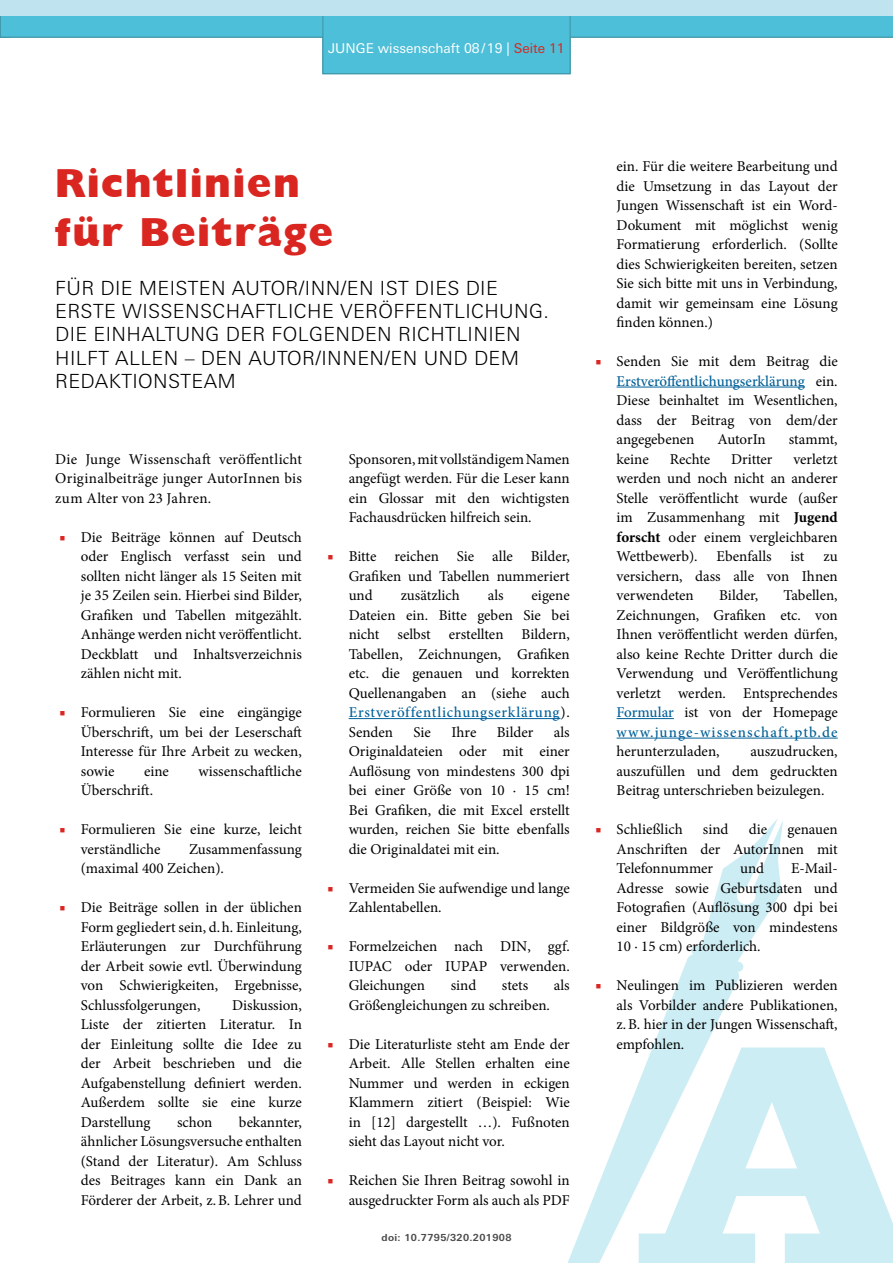
<style>
.page{position:relative;width:893px;height:1263px;background:#fff}
.page>*{position:absolute;margin:0;border:0;box-sizing:border-box;transform-origin:0 0}
.t1{font:800 40.5px/48.6px "Humanist 521 BT";letter-spacing:.05em;color:#d92620}
.t2{font:300 19.5px/23.4px "Univers Next W1 G";letter-spacing:.02em;color:#000}
.t3{font:15px/19.5px "Minion Pro";color:#000;text-align:justify}
.t4{font:13.5px "Univers Next W1 G";color:#fff}
.t5{font:700 9.75px "Univers Next W1 G";letter-spacing:.04em;color:#4a4a49}
.s1{color:#d92620}
.s2{font-weight:500;color:#006098}
.s3{font-weight:700}
</style>
<div class="page">
<div style="left:0;top:16px;width:893px;height:21px;background:#4dbfd8"></div>
<div style="left:323px;top:13px;width:247px;height:61px;background:#4dbfd8;border:1px solid #3d94a6"></div>
<div style="left:0;top:0;width:893px;height:16px;background:#bfe3ef"></div>
<svg style="left:691px;top:819px;width:92px;height:152px"></svg>
<svg style="left:567px;top:953px;width:173px;height:310px"></svg>
<svg style="left:639px;top:1047px;width:254px;height:216px;fill:#cdedf4"></svg>
<hr style="left:617px;top:387px;width:188px;height:1px;background:#006098">
<hr style="left:617px;top:718px;width:57px;height:1px;background:#006098">
<hr style="left:617px;top:738px;width:221px;height:1px;background:#006098">
<hr style="left:349px;top:718px;width:211px;height:1px;background:#006098">
<p class="t4" style="left:328px;top:40px;width:238px">JUNGE wissenschaft 08/18 | <span class="s1">Seite 11</span></p>
<p class="t4" style="left:464px;top:40px;width:17px">15</p>
<p class="t4" style="left:495px;top:40px;width:9px">9</p>
<h1 class="t1" style="left:55px;top:158px;width:279px">Richtlinien für Beiträge</h1>
<h2 class="t2" style="left:55px;top:276px;width:495px">FÜR DIE MEISTEN AUTOR/INN/EN IST DIES DIE ERSTE WISSENSCHAFTLICHE VERÖFFENTLICHUNG.<br>DIE EINHALTUNG DER FOLGENDEN RICHTLINIEN HILFT ALLEN – DEN AUTOR/INNEN/EN UND DEM REDAKTIONSTEAM</h2>
<p class="t3" style="left:55px;top:449px;width:248px">Die Junge Wissenschaft veröffentlicht Originalbeiträge junger AutorInnen bis zum Alter von 23 Jahren.</p>
<p class="t3" style="left:81px;top:527px;width:223px;text-indent:-21px"><span class="s1">■</span> Die Beiträge können auf Deutsch oder Englisch verfasst sein und sollten nicht länger als 15 Seiten mit je 35 Zeilen sein. Hierbei sind Bilder, Grafiken und Tabellen mitgezählt.<br>Anhänge werden nicht veröffentlicht.<br>Deckblatt und Inhaltsverzeichnis zählen nicht mit.</p>
<p class="t3" style="left:81px;top:703px;width:223px;text-indent:-21px"><span class="s1">■</span> Formulieren Sie eine eingängige Überschrift, um bei der Leserschaft Interesse für Ihre Arbeit zu wecken, sowie</p>
<p class="t3" style="left:144px;top:761px;width:26px">eine</p>
<p class="t3" style="left:199px;top:761px;width:105px">wissenschaftliche</p>
<p class="t3" style="left:81px;top:781px;width:74px">Überschrift.</p>
<p class="t3" style="left:81px;top:820px;width:223px;text-indent:-21px"><span class="s1">■</span> Formulieren Sie eine kurze, leicht verständliche</p>
<p class="t3" style="left:81px;top:839px;width:223px;text-indent:108px">Zusammenfassung (maximal 400 Zeichen).</p>
<p class="t3" style="left:81px;top:898px;width:223px;text-indent:-21px"><span class="s1">■</span> Die Beiträge sollen in der üblichen Form gegliedert sein, d.h. Einleitung, Erläuterungen zur Durchführung der Arbeit sowie evtl. Überwindung von Schwierigkeiten, Ergebnisse, Schlussfolgerungen,</p>
<p class="t3" style="left:81px;top:995px;width:223px;text-indent:151px">Diskussion, Liste der zitierten Literatur. In der Einleitung sollte die Idee zu der Arbeit beschrieben und die Aufgabenstellung definiert werden.<br>Außerdem sollte sie eine kurze Darstellung</p>
<p class="t3" style="left:81px;top:1112px;width:223px;text-indent:158px">bekannter, ähnlicher Lösungsversuche enthalten (Stand der Literatur). Am Schluss des Beitrages kann ein Dank an Förderer der Arbeit, z.B. Lehrer und</p>
<p class="t3" style="left:177px;top:1112px;width:37px">schon</p>
<p class="t3" style="left:349px;top:449px;width:223px">Sponsoren, mit vollständigem Namen angefügt werden. Für die Leser kann ein Glossar mit den wichtigsten Fachausdrücken hilfreich sein.</p>
<p class="t3" style="left:349px;top:547px;width:223px;text-indent:-21px"><span class="s1">■</span> Bitte reichen Sie alle Bilder, Grafiken und Tabellen nummeriert und</p>
<p class="t3" style="left:401px;top:586px;width:61px">zusätzlich</p>
<p class="t3" style="left:488px;top:586px;width:17px">als</p>
<p class="t3" style="left:349px;top:586px;width:223px;text-indent:183px">eigene Dateien ein. Bitte geben Sie bei nicht selbst erstellten Bildern, Tabellen, Zeichnungen, Grafiken etc. die genauen und korrekten Quellenangaben an (siehe auch <span class="s2">Erstveröffentlichungserklärung</span>).<br>Senden</p>
<p class="t3" style="left:349px;top:722px;width:223px;text-indent:205px">als Originaldateien oder mit einer Auflösung von mindestens 300 dpi bei einer Größe von 10 ∙ 15 cm!<br>Bei Grafiken, die mit Excel erstellt wurden, reichen Sie bitte ebenfalls die Originaldatei mit ein.</p>
<p class="t3" style="left:349px;top:878px;width:223px;text-indent:-21px"><span class="s1">■</span> Vermeiden Sie aufwendige und lange<br>Zahlentabellen.</p>
<p class="t3" style="left:349px;top:937px;width:223px;text-indent:-21px"><span class="s1">■</span> Formelzeichen nach DIN, ggf.<br>IUPAC oder IUPAP verwenden.<br>Gleichungen</p>
<p class="t3" style="left:414px;top:722px;width:19px">Sie</p>
<p class="t3" style="left:451px;top:722px;width:26px">Ihre</p>
<p class="t3" style="left:497px;top:722px;width:38px">Bilder</p>
<p class="t3" style="left:451px;top:976px;width:27px">sind</p>
<p class="t3" style="left:502px;top:976px;width:28px">stets</p>
<p class="t3" style="left:554px;top:976px;width:17px">als</p>
<p class="t3" style="left:349px;top:995px;width:203px">Größengleichungen zu schreiben.</p>
<p class="t3" style="left:349px;top:1034px;width:223px;text-indent:-21px"><span class="s1">■</span> Die Literaturliste steht am Ende der Arbeit. Alle Stellen erhalten eine Nummer und werden in eckigen Klammern zitiert (Beispiel: Wie in [12] dargestellt …). Fußnoten sieht das Layout nicht vor.</p>
<p class="t3" style="left:327px;top:1171px;width:244px;text-align:right"><span class="s1">■</span> Reichen Sie Ihren Beitrag sowohl in ausgedruckter Form als auch als PDF</p>
<p class="t5" style="left:381px;top:1232px;width:132px">doi: 10.7795/320.201908</p>
<p class="t3" style="left:617px;top:157px;width:223px">ein. Für die weitere Bearbeitung und die Umsetzung in das Layout der Jungen Wissenschaft ist ein Word-Dokument mit möglichst wenig Formatierung erforderlich. (Sollte dies Schwierigkeiten bereiten, setzen Sie sich bitte mit uns in Verbindung, damit wir gemeinsam eine Lösung finden können.)</p>
<p class="t3" style="left:617px;top:352px;width:223px;text-indent:-21px"><span class="s1">■</span> Senden Sie mit dem Beitrag die <span class="s2">Erstveröffentlichungserklärung</span> ein.<br>Diese beinhaltet im Wesentlichen, dass der Beitrag von dem/der angegebenen</p>
<p class="t3" style="left:718px;top:430px;width:50px">AutorIn</p>
<p class="t3" style="left:789px;top:430px;width:50px">stammt,</p>
<p class="t3" style="left:617px;top:449px;width:223px;text-indent:177px">verletzt werden und noch nicht an anderer Stelle veröffentlicht wurde (außer im Zusammenhang mit <span class="s3">Jugend forscht</span> oder einem vergleichbaren Wettbewerb).</p>
<p class="t3" style="left:617px;top:449px;width:34px">keine</p>
<p class="t3" style="left:670px;top:449px;width:42px">Rechte</p>
<p class="t3" style="left:731px;top:449px;width:43px">Dritter</p>
<p class="t3" style="left:717px;top:547px;width:57px">Ebenfalls</p>
<p class="t3" style="left:790px;top:547px;width:15px">ist</p>
<p class="t3" style="left:617px;top:547px;width:223px;text-indent:207px">zu versichern, dass alle von Ihnen verwendeten</p>
<p class="t3" style="left:617px;top:586px;width:223px;text-indent:167px">Tabellen, Zeichnungen, Grafiken etc. von Ihnen veröffentlicht werden dürfen, also keine Rechte Dritter durch die Verwendung und Veröffentlichung verletzt werden. Entsprechendes <span class="s2">Formular</span> ist von der Homepage <span class="s2">www.junge-wissenschaft.ptb.de</span></p>
<p class="t3" style="left:617px;top:742px;width:105px">herunterzuladen,</p>
<p class="t3" style="left:719px;top:586px;width:40px">Bilder,</p>
<p class="t3" style="left:617px;top:742px;width:223px;text-indent:134px">auszudrucken, auszufüllen und dem gedruckten Beitrag unterschrieben beizulegen.</p>
<p class="t3" style="left:595px;top:820px;width:89px"><span class="s1">■</span> Schließlich</p>
<p class="t3" style="left:703px;top:820px;width:27px">sind</p>
<p class="t3" style="left:749px;top:820px;width:20px">die</p>
<p class="t3" style="left:617px;top:820px;width:223px;text-indent:171px">genauen Anschriften der AutorInnen mit Telefonnummer</p>
<p class="t3" style="left:617px;top:859px;width:223px;text-indent:174px">E-Mail-Adresse sowie Geburtsdaten und Fotografien (Auflösung 300 dpi bei einer Bildgröße von mindestens 10 ∙ 15 cm) erforderlich.</p>
<p class="t3" style="left:617px;top:976px;width:223px;text-indent:-21px"><span class="s1">■</span> Neulingen im Publizieren werden als Vorbilder andere Publikationen, z.B. hier in der Jungen Wissenschaft, empfohlen.</p>
<p class="t3" style="left:740px;top:859px;width:26px">und</p>
</div>
